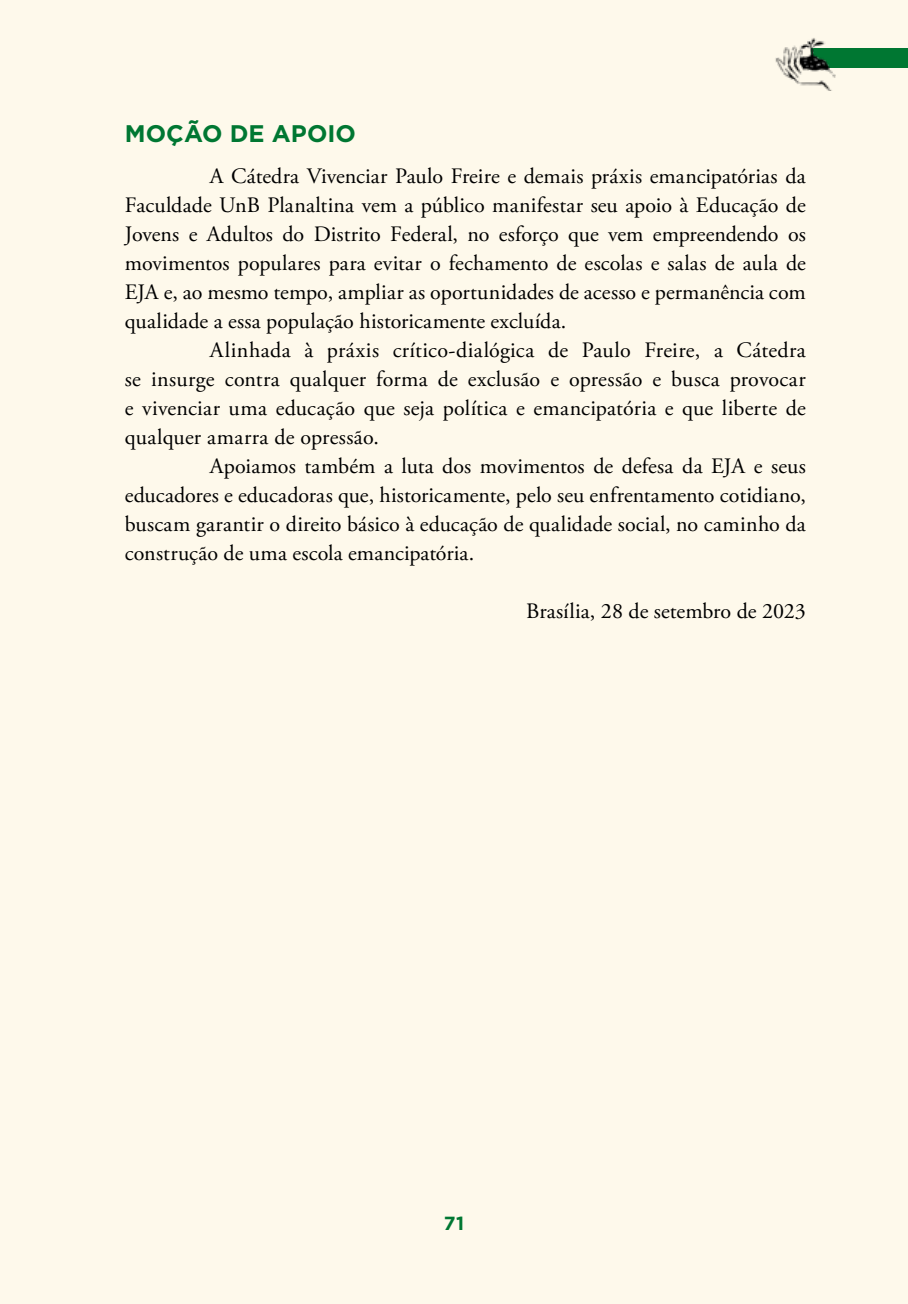
<style>
.page{position:relative;width:908px;height:1304px;background:#fff}
.page>*{position:absolute;margin:0;border:0;box-sizing:border-box;transform-origin:0 0}
.t1{font:700 24px "Gotham";color:#007732}
.t2{font:22px/29px "Adobe Garamond Pro";letter-spacing:.005em;color:#000;text-align:justify}
.t3{font:700 19px "Gotham";color:#007732}
</style>
<div class="page">
<div style="left:1px;top:0;width:906px;height:1304px;background:#fef9eb"></div>
<svg style="left:0;top:0;width:1px;height:1304px"></svg>
<div style="left:811px;top:48px;width:96px;height:20px;background:#007732"></div>
<img style="left:772px;top:30px;width:67px;height:60px">
<p class="t1" style="left:125px;top:120px;width:232px">MOÇÃO DE APOIO</p>
<p class="t2" style="left:125px;top:162px;width:682px;text-indent:85px">A Cátedra Vivenciar Paulo Freire e demais práxis emancipatórias da Faculdade UnB Planaltina vem a público manifestar seu apoio à Educação de Jovens e Adultos do Distrito Federal, no esforço que vem empreendendo os movimentos populares para evitar o fechamento de escolas e salas de aula de EJA e, ao mesmo tempo, ampliar as oportunidades de acesso e permanência com qualidade a essa população historicamente excluída.</p>
<p class="t2" style="left:125px;top:336px;width:682px;text-indent:85px">Alinhada à práxis crítico-dialógica de Paulo Freire, a Cátedra se insurge contra qualquer forma de exclusão e opressão e busca provocar e vivenciar uma educação que seja política e emancipatória e que liberte de qualquer amarra de opressão.</p>
<p class="t2" style="left:125px;top:452px;width:682px;text-indent:85px">Apoiamos também a luta dos movimentos de defesa da EJA e seus educadores e educadoras que, historicamente, pelo seu enfrentamento cotidiano, buscam garantir o direito básico à educação de qualidade social, no caminho da construção de uma escola emancipatória.</p>
<p class="t2" style="left:526px;top:597px;width:281px">Brasília, 28 de setembro de 2023</p>
<p class="t3" style="left:443px;top:1212px;width:22px">71</p>
</div>
